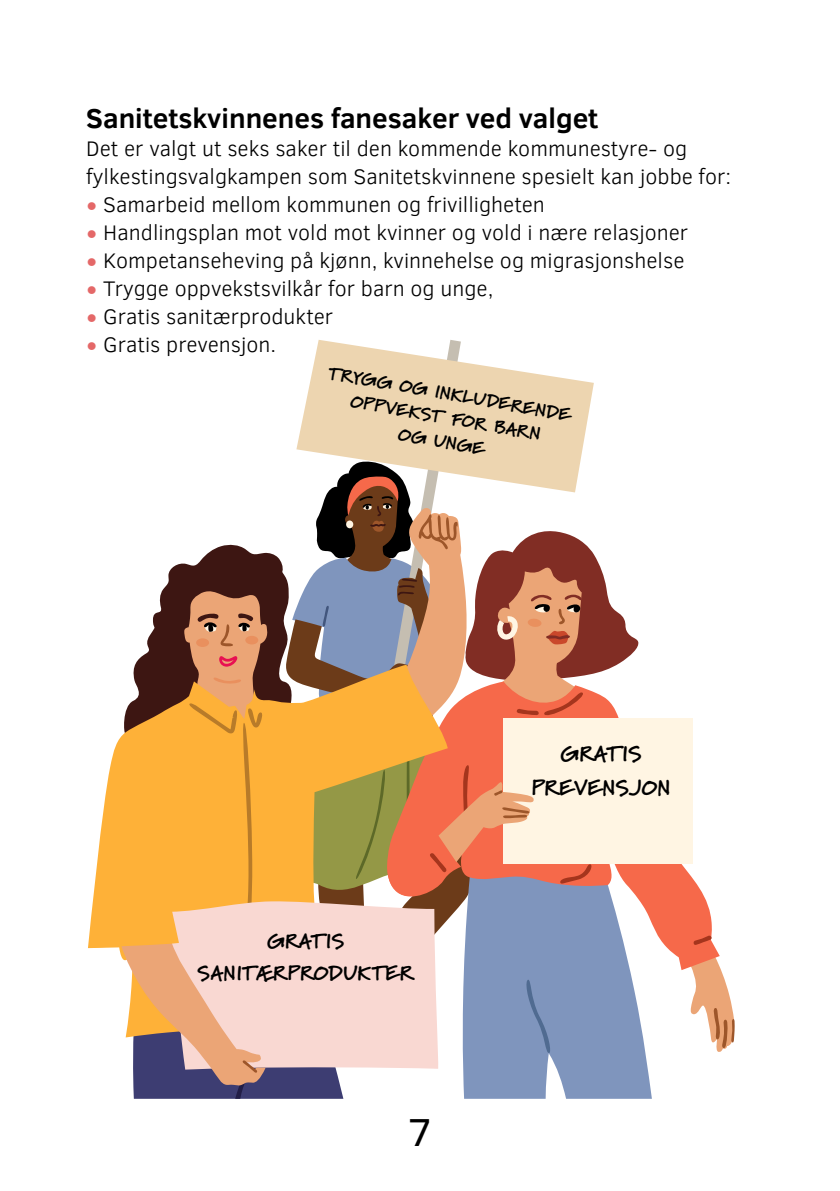
<style>
.page{position:relative;width:840px;height:1191px;background:#fff}
.page>*{position:absolute;margin:0;border:0;box-sizing:border-box;transform-origin:0 0}
.t1{font:40px "Clear Sans";color:#000}
.t2{font:700 28px "Clear Sans";color:#000}
.t3{font:300 21.6px/28px "Clear Sans";color:#000}
.t4{font:900 21.6px/33.6px "Marydale";letter-spacing:.01em;color:#000;text-align:center}
.t5{font:900 20.6px/32px "Marydale";letter-spacing:.01em;color:#000;text-align:center}
.t6{font:900 18px/24px "Marydale";color:#000;text-align:center}
.s1{font-family:"Nunito";font-weight:900;color:#e46868}
</style>
<div class="page">
<svg style="left:639px;top:1015px;width:12px;height:83px"></svg>
<svg style="left:639px;top:718px;width:80px;height:252px"></svg>
<svg style="left:692px;top:933px;width:20px;height:13px"></svg>
<div style="left:503px;top:719px;width:189px;height:145px;background:#fff5e3"></div>
<svg style="left:689px;top:956px;width:45px;height:96px"></svg>
<svg style="left:89px;top:340px;width:550px;height:758px"></svg>
<p class="t2" style="left:86px;top:98px;width:513px">Sanitetskvinnenes fanesaker ved valget</p>
<p class="t3" style="left:86px;top:134px;width:646px">Det er valgt ut seks saker til den kommende kommunestyre- og fylkestingsvalgkampen som Sanitetskvinnene spesielt kan jobbe for:</p>
<p class="t3" style="left:86px;top:190px;width:460px"><span class="s1">•</span> Samarbeid mellom kommunen og frivilligheten</p>
<p class="t3" style="left:86px;top:218px;width:603px"><span class="s1">•</span> Handlingsplan mot vold mot kvinner og vold i nære relasjoner</p>
<p class="t3" style="left:86px;top:246px;width:599px"><span class="s1">•</span> Kompetanseheving på kjønn, kvinnehelse og migrasjonshelse</p>
<p class="t3" style="left:86px;top:274px;width:408px"><span class="s1">•</span> Trygge oppvekstsvilkår for barn og unge,</p>
<p class="t3" style="left:86px;top:302px;width:248px"><span class="s1">•</span> Gratis sanitærprodukter</p>
<p class="t3" style="left:86px;top:330px;width:191px"><span class="s1">•</span> Gratis prevensjon.</p>
<p class="t6" style="left:330px;top:360px;width:247px;rotate:10deg">TRYGG OG INKLUDERENDE<br>OPPVEKST FOR BARN<br>OG UNGE</p>
<p class="t5" style="left:197px;top:925px;width:218px">GRATIS<br>SANITÆRPRODUKTER</p>
<h1 class="t1" style="left:407px;top:1105px;width:26px">7</h1>
<p class="t4" style="left:531px;top:737px;width:141px">GRATIS<br>PREVENSJON</p>
</div>
